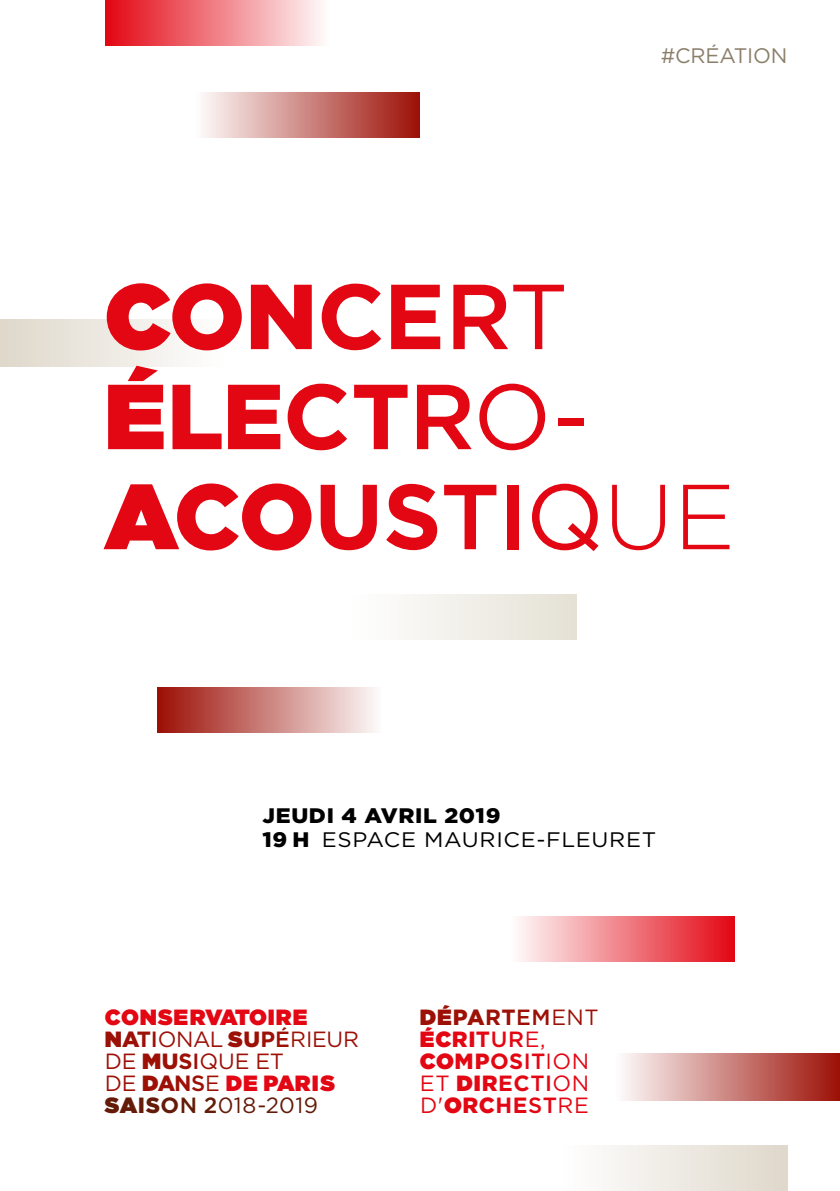
<style>
.page{position:relative;width:840px;height:1191px;background:#fff}
.page>*{position:absolute;margin:0;border:0;box-sizing:border-box;transform-origin:0 0}
.t1{font:900 92px/100px "Gotham";color:#e30613}
.t2{font:900 22px/22px "Gotham";letter-spacing:.035em;color:#e30613}
.t3{font:22px/22px "Gotham";letter-spacing:.03em;color:#e30613}
.t4{font:21px/24px "Gotham";letter-spacing:.03em;color:#000;scale:1.06 1}
.t5{font:21px "Gotham";letter-spacing:-.01em;color:#8b7e6a}
.s1{font-style:inherit}
.s2{font-weight:700}
.s3{font-weight:500}
.s4{font-weight:400}
.s5{font-weight:300}
.s6{font-weight:900}
.s7{color:#9c1006}
.s8{font-weight:700;color:#9c1006}
.s9{font-weight:500;color:#9c1006}
.s10{font-weight:400;color:#9c1006}
.s11{color:#641c09}
.s12{font-weight:700;color:#641c09}
.s13{font-weight:500;color:#641c09}
.s14{font-weight:400;color:#641c09}
.s15{font-weight:900;color:#9c1006}
</style>
<div class="page">
<div style="left:105px;top:0;width:223px;height:46px;background:linear-gradient(to right,#e20512,#fefcfc)"></div>
<div style="left:0;top:319px;width:223px;height:47px;background:linear-gradient(to right,#ded7ca,#fefefe)"></div>
<div style="left:196px;top:92px;width:224px;height:45px;background:linear-gradient(to right,#fefdfd,#9c1107)"></div>
<div style="left:615px;top:1053px;width:224px;height:48px;background:linear-gradient(to right,#fefefe,#9d1208)"></div>
<div style="left:157px;top:687px;width:224px;height:46px;background:linear-gradient(to right,#9b0f05,#fdfafa)"></div>
<div style="left:563px;top:1145px;width:224px;height:46px;background:linear-gradient(to right,#fefefe,#dfd8cb)"></div>
<div style="left:510px;top:916px;width:224px;height:46px;background:linear-gradient(to right,#fefefe,#e30915)"></div>
<div style="left:353px;top:593px;width:224px;height:46px;background:linear-gradient(to right,#fefefe,#e5e1d5)"></div>
<p class="t5" style="left:660px;top:42px;width:128px">#CRÉATION</p>
<h1 class="t1" style="left:104px;top:265px;width:632px"><span class="s1">C</span>ON<span class="s2">CE</span><span class="s3">R</span><span class="s4">T<br></span><span class="s1">É</span>LE<span class="s2">CT</span><span class="s3">R</span><span class="s4">O-<br></span><span class="s1">A</span>CO<span class="s2">US</span><span class="s3">TI</span><span class="s4">Q</span><span class="s5">UE</span></h1>
<p class="t4" style="left:262px;top:803px;width:372px"><span class="s6">JEUDI 4 AVRIL 2019<br>19 H</span> ESPACE MAURICE-FLEURET</p>
<p class="t2" style="left:105px;top:1006px;width:255px">CONSERVATOIRE<br><span class="s7">N</span><span class="s7">A</span><span class="s8">T</span><span class="s9">I</span><span class="s10">ONAL</span> <span class="s7">S</span><span class="s7">U</span><span class="s8">P</span><span class="s9">É</span><span class="s10">RIEUR<br>DE</span> <span class="s7">M</span><span class="s7">U</span><span class="s8">S</span><span class="s9">I</span><span class="s10">QUE ET<br>DE</span> <span class="s7">D</span><span class="s7">A</span><span class="s8">N</span><span class="s9">S</span><span class="s10">E</span> DE PARIS<br><span class="s11">SA</span><span class="s11">IS</span><span class="s12">O</span><span class="s13">N 2</span><span class="s14">018-2019</span></p>
<p class="t3" style="left:420px;top:1006px;width:180px"><span class="s15">DÉ</span><span class="s15">PA</span><span class="s8">RT</span><span class="s9">EM</span><span class="s7">ENT<br></span><span class="s6">ÉC</span><span class="s6">RI</span><span class="s2">T</span><span class="s3">UR</span>E,<br><span class="s6">CO</span><span class="s6">MP</span><span class="s2">OS</span><span class="s3">IT</span>ION<br>ET <span class="s6">DI</span><span class="s6">R</span><span class="s2">EC</span><span class="s3">TI</span>ON<br>D'<span class="s6">O</span><span class="s6">RC</span><span class="s2">HE</span><span class="s3">ST</span>RE</p>
</div>
